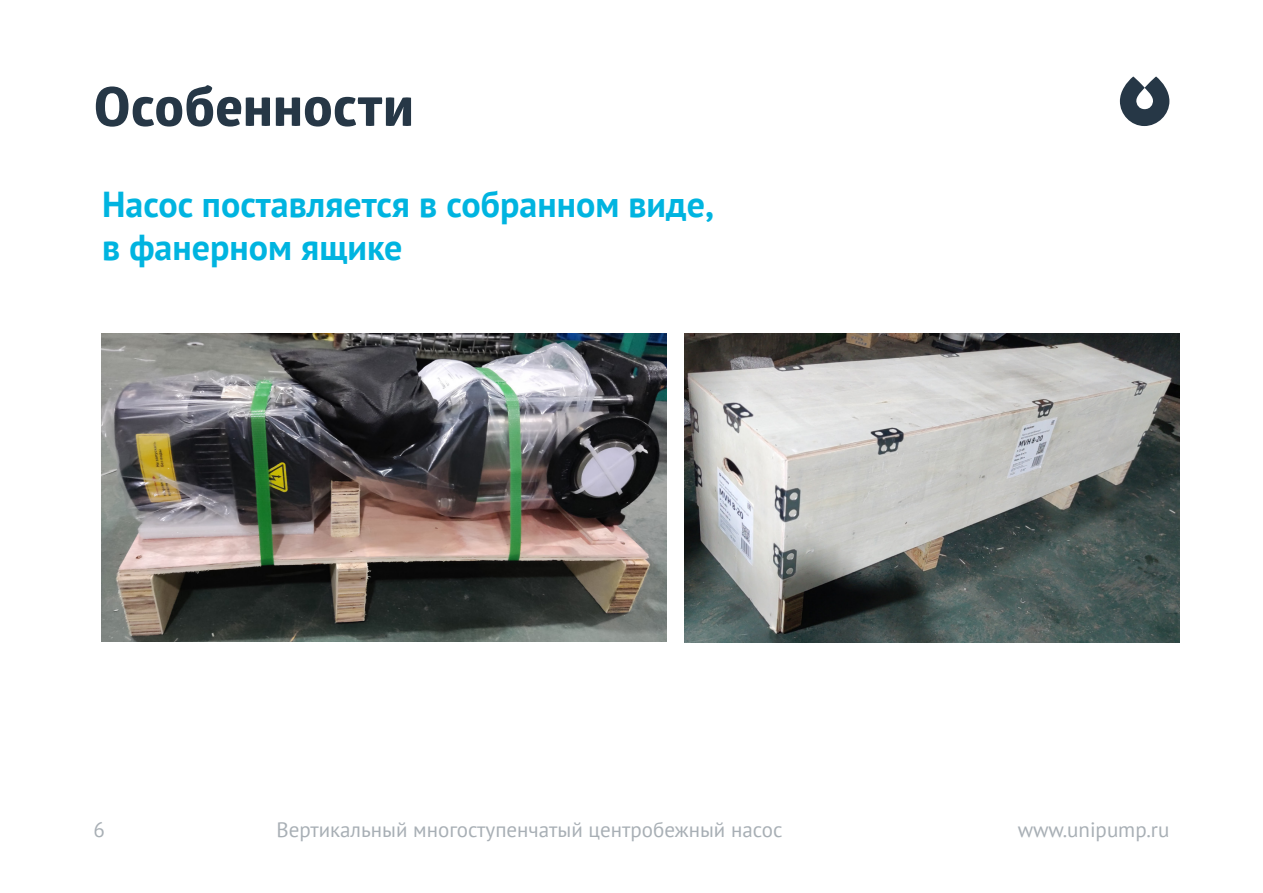
<style>
.page{position:relative;width:1263px;height:893px;background:#fff}
.page>*{position:absolute;margin:0;border:0;box-sizing:border-box;transform-origin:0 0}
.t1{font:700 54px "Globerx";color:#263746}
.t2{font:700 36px/43.2px "PT Sans";color:#00b4e0}
.t3{font:21px "PT Sans";color:#a8afb5}
</style>
<div class="page">
<svg style="left:1120px;top:77px;width:49px;height:49px"></svg>
<img style="left:101px;top:334px;width:565px;height:307px">
<img style="left:684px;top:334px;width:496px;height:308px">
<p class="t1" style="left:94px;top:68px;width:322px">Особенности</p>
<p class="t2" style="left:102px;top:182px;width:613px">Насос поставляется в собранном виде, в фанерном ящике</p>
<p class="t3" style="left:94px;top:816px;width:13px">6</p>
<p class="t3" style="left:276px;top:816px;width:508px">Вертикальный многоступенчатый центробежный насос</p>
<p class="t3" style="left:1018px;top:816px;width:153px">www.unipump.ru</p>
</div>
